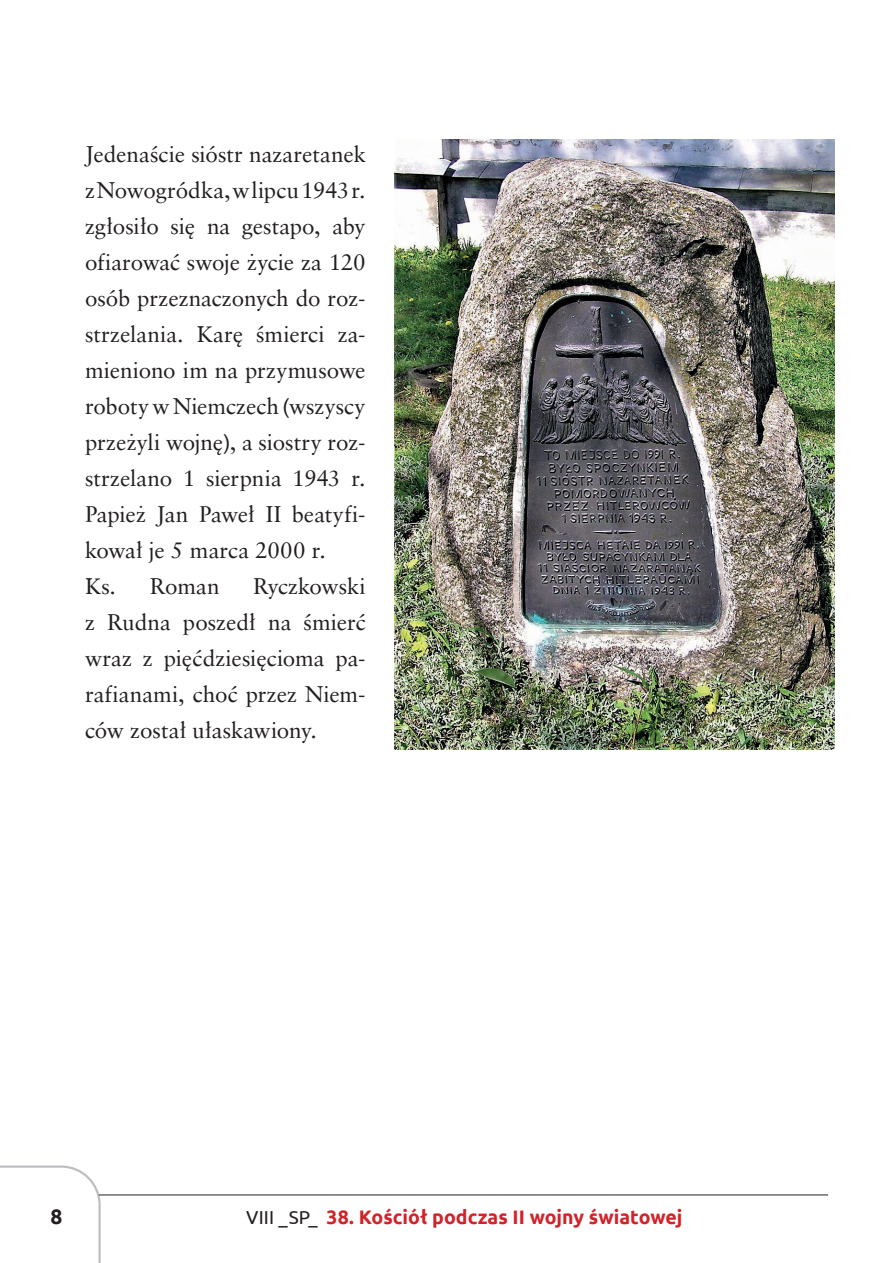
<style>
.page{position:relative;width:893px;height:1263px;background:#fff}
.page>*{position:absolute;margin:0;border:0;box-sizing:border-box;transform-origin:0 0}
.t1{font:22.5px/36px "Class Garmnd EU Normal";color:#231f20}
.t2{font:700 21px "Ubuntu";color:#231f20}
.t3{font:700 19.5px "Ubuntu";color:#d1232a}
.s1{font-weight:400;font-size:18.75px;color:#231f20}
</style>
<div class="page">
<svg style="left:0;top:1165px;width:101px;height:98px"></svg>
<hr style="left:99px;top:1195px;width:729px;height:1px;background:#231f20">
<img style="left:394px;top:139px;width:440px;height:611px">
<p class="t1" style="left:85px;top:137px;width:282px">Jedenaście sióstr nazaretanek zNowogródka, wlipcu 1943 r. zgłosiło się na gestapo, aby ofiarować swoje życie za 120 osób przeznaczonych do roz&shy;strzelania. Karę śmierci za&shy;mieniono im na przymusowe roboty w Niemczech (wszyscy przeżyli wojnę), a siostry roz&shy;strzelano 1 sierpnia 1943 r.<br>Papież Jan Paweł II beatyfi&shy;kował je 5 marca 2000 r.<br>Ks. Roman</p>
<p class="t1" style="left:85px;top:569px;width:282px;text-align:justify;text-indent:168px">Ryczkowski z Rudna poszedł na śmierć wraz z pięćdziesięcioma pa&shy;rafianami, choć przez Niem&shy;ców został ułaskawiony.</p>
<p class="t2" style="left:50px;top:1204px;width:13px">8</p>
<p class="t3" style="left:246px;top:1205px;width:438px"><span class="s1">VIII _SP_</span> 38. Kościół podczas II wojny światowej</p>
</div>
